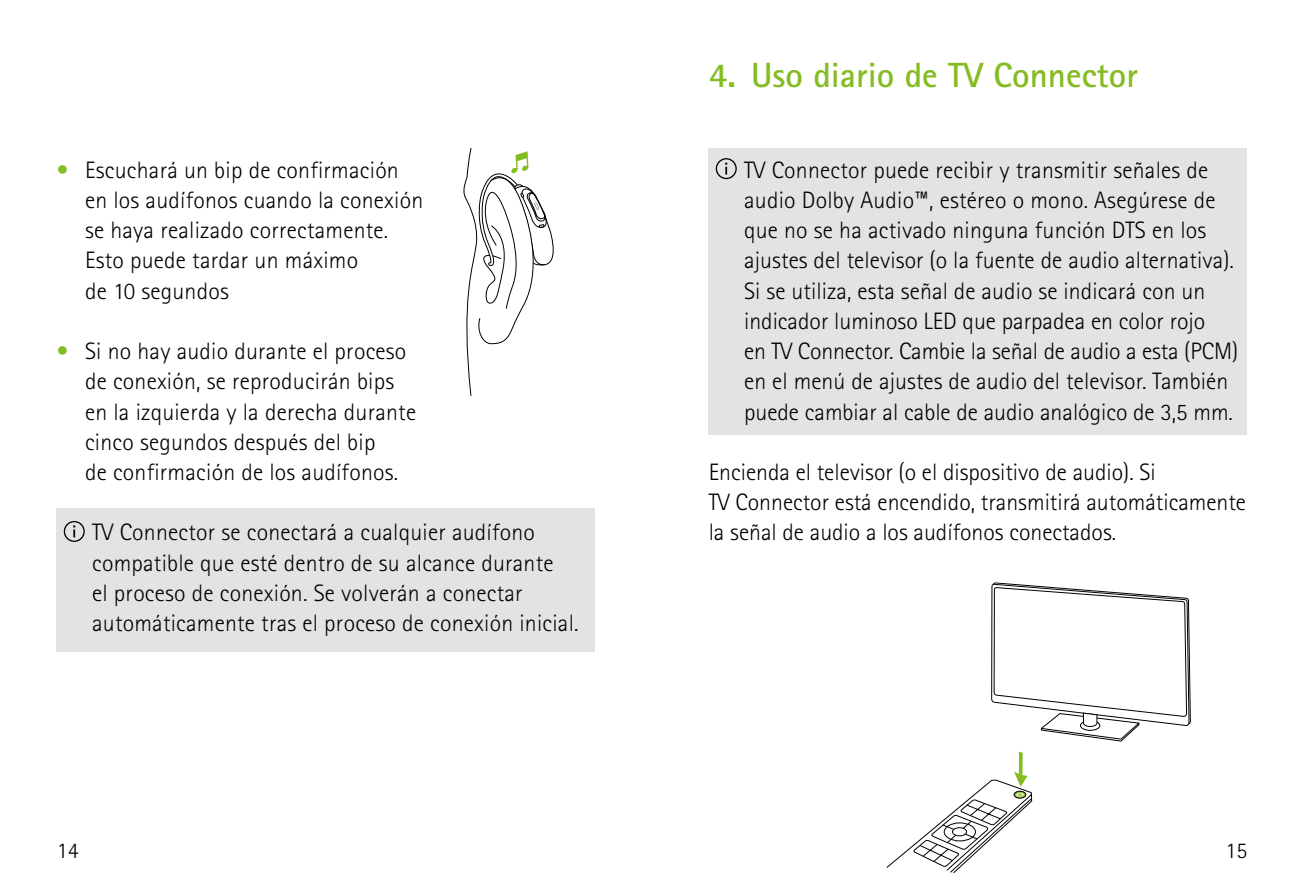
<style>
.page{position:relative;width:1304px;height:886px;background:#fff}
.page>*{position:absolute;margin:0;border:0;box-sizing:border-box;transform-origin:0 0}
.t1{font:700 35px "Rotis Sans Serif Pro";color:#85bc22}
.t2{font:300 23.75px/30.2px "Rotis Sans Serif Pro";letter-spacing:.01em;color:#000}
.t3{font:300 22.5px "Rotis Sans Serif Pro";color:#000}
.s1{color:#85bc22}
</style>
<div class="page">
<svg style="left:887px;top:583px;width:304px;height:290px"></svg>
<svg style="left:464px;top:148px;width:89px;height:248px"></svg>
<div style="left:57px;top:508px;width:538px;height:144px;background:#e3e3e4"></div>
<svg style="left:64px;top:521px;width:21px;height:21px"></svg>
<div style="left:709px;top:148px;width:538px;height:287px;background:#e3e3e4"></div>
<svg style="left:716px;top:158px;width:21px;height:21px"></svg>
<p class="t2" style="left:85px;top:154px;width:340px;text-indent:-28px"><span class="s1">•</span> Escuchará un bip de confirmación en los audífonos cuando la conexión se haya realizado correctamente.<br>Esto puede tardar un máximo<br>de 10 segundos</p>
<p class="t2" style="left:85px;top:336px;width:333px;text-indent:-28px"><span class="s1">•</span> Si no hay audio durante el proceso de conexión, se reproducirán bips en la izquierda y la derecha durante cinco segundos después del bip<br>de confirmación de los audífonos.</p>
<p class="t2" style="left:92px;top:517px;width:488px">TV Connector se conectará a cualquier audífono compatible que esté dentro de su alcance durante<br>el proceso de conexión. Se volverán a conectar automáticamente tras el proceso de conexión inicial.</p>
<h1 class="t1" style="left:709px;top:54px;width:431px">4. Uso diario de TV Connector</h1>
<p class="t2" style="left:744px;top:154px;width:496px">TV Connector puede recibir y transmitir señales de audio Dolby Audio™, estéreo o mono. Asegúrese de que no se ha activado ninguna función DTS en los ajustes del televisor (o la fuente de audio alternativa).<br>Si se utiliza, esta señal de audio se indicará con un indicador luminoso LED que parpadea en color rojo<br>en TV Connector. Cambie la señal de audio a esta (PCM) en el menú de ajustes de audio del televisor. También puede cambiar al cable de audio analógico de 3,5 mm.</p>
<p class="t2" style="left:709px;top:457px;width:539px">Encienda el televisor (o el dispositivo de audio). Si<br>TV Connector está encendido, transmitirá automáticamente la señal de audio a los audífonos conectados.</p>
<p class="t3" style="left:57px;top:838px;width:23px">14</p>
<p class="t3" style="left:1225px;top:838px;width:23px">15</p>
</div>
